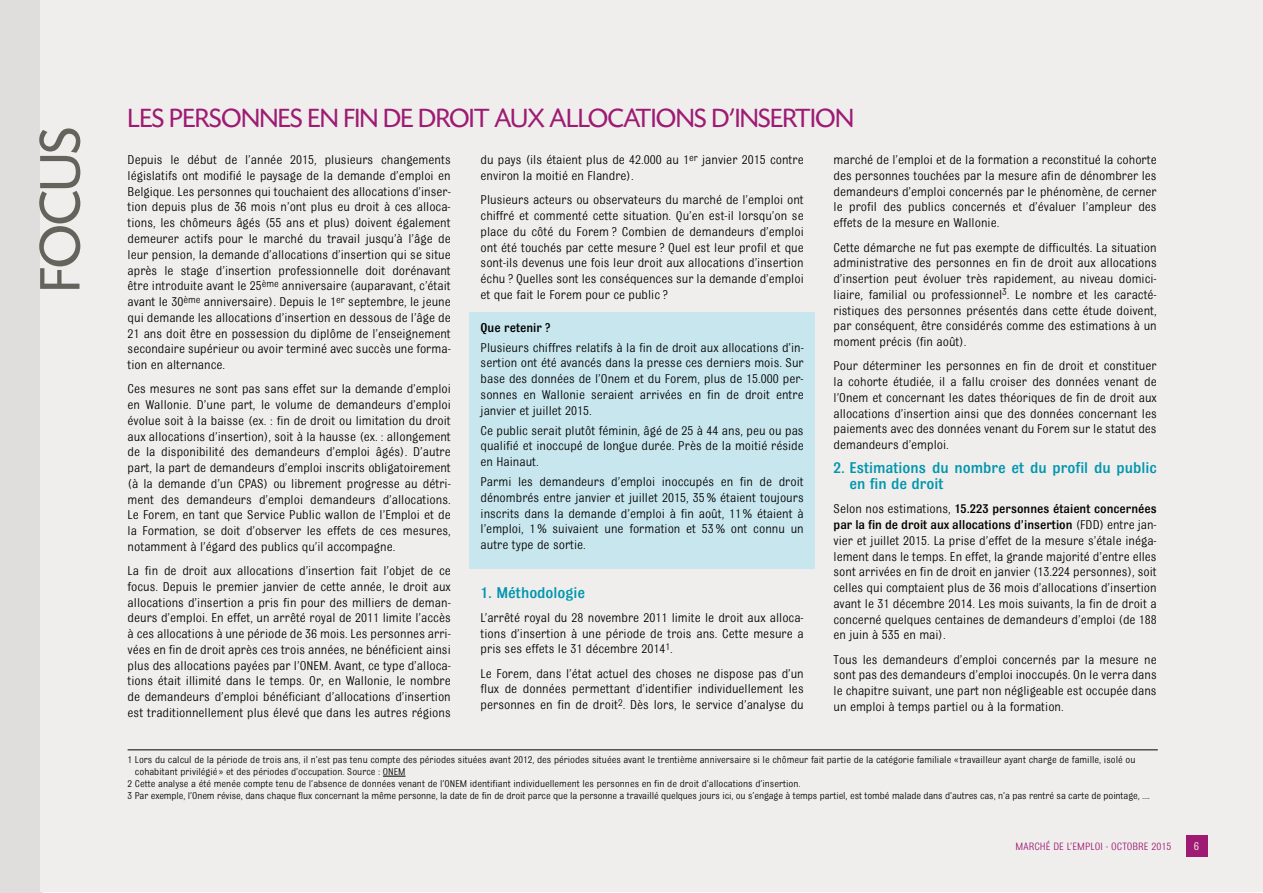
<style>
.page{position:relative;width:1263px;height:893px;background:#fff}
.page>*{position:absolute;margin:0;border:0;box-sizing:border-box;transform-origin:0 0}
.t1{font:60px "Sh Today";color:#65645c}
.t2{font:27.75px "Sh Today";color:#9f1b73}
.t3{font:500 16.5px/15.8px "Bulldog";color:#0096ae}
.t4{font:13.5px/15.8px "Bulldog";color:#000;text-align:justify}
.t5{font:500 13.5px "Bulldog";color:#000}
.t6{font:12px "Bulldog";color:#fff}
.t7{font:11.25px "Bulldog";color:#9f1b73}
.t8{font:10.5px "Bulldog";color:#000}
.s1{font-weight:500}
</style>
<div class="page">
<div style="left:0;top:0;width:42px;height:893px;background:#dfdedc"></div>
<div style="left:40px;top:0;width:1223px;height:892px;background:#efeeed"></div>
<div style="left:1187px;top:835px;width:21px;height:21px;background:#9f1b73"></div>
<div style="left:470px;top:312px;width:345px;height:256px;background:#c8e6ed"></div>
<hr style="left:128px;top:749px;width:1030px;height:1px;background:#000">
<svg style="left:383px;top:776px;width:22px;height:1px"></svg>
<h1 class="t1" style="left:29px;top:292px;width:166px;rotate:-90deg">FOCUS</h1>
<h2 class="t2" style="left:128px;top:104px;width:727px">LES PERSONNES EN FIN DE DROIT AUX ALLOCATIONS D’INSERTION</h2>
<p class="t4" style="left:128px;top:152px;width:325px">Depuis le début de l’année 2015, plusieurs changements législatifs ont modifié le paysage de la demande d’emploi en Belgique. Les personnes qui touchaient des allocations d’inser&shy;tion depuis plus de 36 mois n’ont plus eu droit à ces alloca&shy;tions, les chômeurs âgés (55 ans et plus) doivent également demeurer actifs pour le marché du travail jusqu’à l’âge de leur pension, la demande d’allocations d’insertion qui se situe après le stage d’insertion professionnelle doit dorénavant être introduite avant le 25<sup>ème</sup> anniversaire (auparavant, c’était avant le 30<sup>ème</sup> anniversaire). Depuis le 1<sup>er</sup> septembre, le jeune qui demande les allocations d’insertion en dessous de l’âge de 21 ans doit être en possession du diplôme de l’enseignement secondaire supérieur ou avoir terminé avec succès une forma&shy;tion en alternance.</p>
<p class="t4" style="left:128px;top:381px;width:325px">Ces mesures ne sont pas sans effet sur la demande d’emploi en Wallonie. D’une part, le volume de demandeurs d’emploi évolue soit à la baisse (ex. : fin de droit ou limitation du droit aux allocations d’insertion), soit à la hausse (ex. : allongement de la disponibilité des demandeurs d’emploi âgés). D’autre part, la part de demandeurs d’emploi inscrits obligatoirement (à la demande d’un CPAS) ou librement progresse au détri&shy;ment des demandeurs d’emploi demandeurs d’allocations.<br>Le Forem, en tant que Service Public wallon de l’Emploi et de la Formation, se doit d’observer les effets de ces mesures, notamment à l’égard des publics qu’il accompagne.</p>
<p class="t4" style="left:128px;top:563px;width:325px">La fin de droit aux allocations d’insertion fait l’objet de ce focus. Depuis le premier janvier de cette année, le droit aux allocations d’insertion a pris fin pour des milliers de deman&shy;deurs d’emploi. En effet, un arrêté royal de 2011 limite l’accès à ces allocations à une période de 36 mois. Les personnes arri&shy;vées en fin de droit après ces trois années, ne bénéficient ainsi plus des allocations payées par l’ONEM. Avant, ce type d’alloca&shy;tions était illimité dans le temps. Or, en Wallonie, le nombre de demandeurs d’emploi bénéficiant d’allocations d’insertion est traditionnellement plus élevé que dans les autres régions</p>
<p class="t4" style="left:833px;top:152px;width:325px">marché de l’emploi et de la formation a reconstitué la cohorte des personnes touchées par la mesure afin de dénombrer les demandeurs d’emploi concernés par le phénomène, de cerner le profil des publics concernés et d’évaluer l’ampleur des effets de la mesure en Wallonie.</p>
<p class="t4" style="left:833px;top:239px;width:325px">Cette démarche ne fut pas exempte de difficultés. La situation administrative des personnes en fin de droit aux allocations d’insertion peut évoluer très rapidement, au niveau domici&shy;liaire, familial ou professionnel<sup>3</sup>. Le nombre et les caracté&shy;ristiques des personnes présentés dans cette étude doivent, par conséquent, être considérés comme des estimations à un moment précis (fin août).</p>
<p class="t4" style="left:833px;top:358px;width:325px">Pour déterminer les personnes en fin de droit et constituer la cohorte étudiée, il a fallu croiser des données venant de l’Onem et concernant les dates théoriques de fin de droit aux allocations d’insertion ainsi que des données concernant les paiements avec des données venant du Forem sur le statut des demandeurs d’emploi.</p>
<p class="t3" style="left:849px;top:460px;width:309px;text-indent:-16px">2. Estimations du nombre et du profil du public en fin de droit</p>
<p class="t4" style="left:833px;top:501px;width:325px">Selon nos estimations, <span class="s1">15.223 personnes étaient concernées par la fin de droit aux allocations d’insertion</span> (FDD) entre jan&shy;vier et juillet 2015. La prise d’effet de la mesure s’étale inéga&shy;lement dans le temps. En effet, la grande majorité d’entre elles sont arrivées en fin de droit en janvier (13.224 personnes), soit celles qui comptaient plus de 36 mois d’allocations d’insertion avant le 31 décembre 2014. Les mois suivants, la fin de droit a concerné quelques centaines de demandeurs d’emploi (de 188 en juin à 535 en mai).</p>
<p class="t4" style="left:833px;top:651px;width:325px">Tous les demandeurs d’emploi concernés par la mesure ne sont pas des demandeurs d’emploi inoccupés. On le verra dans le chapitre suivant, une part non négligeable est occupée dans un emploi à temps partiel ou à la formation.</p>
<p class="t4" style="left:481px;top:152px;width:325px">du pays (ils étaient plus de 42.000 au 1<sup>er</sup> janvier 2015 contre environ la moitié en Flandre).</p>
<p class="t4" style="left:481px;top:192px;width:325px">Plusieurs acteurs ou observateurs du marché de l’emploi ont chiffré et commenté cette situation. Qu’en est-il lorsqu’on se place du côté du Forem ? Combien de demandeurs d’emploi ont été touchés par cette mesure ? Quel est leur profil et que sont-ils devenus une fois leur droit aux allocations d’insertion échu ? Quelles sont les conséquences sur la demande d’emploi et que fait le Forem pour ce public ?</p>
<p class="t5" style="left:481px;top:320px;width:71px">Que retenir ?</p>
<p class="t4" style="left:481px;top:339px;width:325px">Plusieurs chiffres relatifs à la fin de droit aux allocations d’in&shy;sertion ont été avancés dans la presse ces derniers mois. Sur base des données de l’Onem et du Forem, plus de 15.000 per&shy;sonnes en Wallonie seraient arrivées en fin de droit entre janvier et juillet 2015.</p>
<p class="t4" style="left:481px;top:422px;width:325px">Ce public serait plutôt féminin, âgé de 25 à 44 ans, peu ou pas qualifié et inoccupé de longue durée. Près de la moitié réside en Hainaut.</p>
<p class="t4" style="left:481px;top:474px;width:325px">Parmi les demandeurs d’emploi inoccupés en fin de droit dénombrés entre janvier et juillet 2015, 35% étaient toujours inscrits dans la demande d’emploi à fin août, 11% étaient à l’emploi, 1% suivaient une formation et 53% ont connu un autre type de sortie.</p>
<p class="t3" style="left:481px;top:584px;width:106px">1. Méthodologie</p>
<p class="t4" style="left:481px;top:609px;width:325px">L’arrêté royal du 28 novembre 2011 limite le droit aux alloca&shy;tions d’insertion à une période de trois ans. Cette mesure a pris ses effets le 31 décembre 2014<sup>1</sup>.</p>
<p class="t4" style="left:481px;top:665px;width:325px">Le Forem, dans l’état actuel des choses ne dispose pas d’un flux de données permettant d’identifier individuellement les personnes en fin de droit<sup>2</sup>. Dès lors, le service d’analyse du</p>
<p class="t8" style="left:128px;top:754px;width:1009px">1 Lors du calcul de la période de trois ans, il n’est pas tenu compte des périodes situées avant 2012, des périodes situées avant le trentième anniversaire si le chômeur fait partie de la catégorie familiale « travailleur ayant charge de famille, isolé ou</p>
<p class="t8" style="left:135px;top:766px;width:272px">cohabitant privilégié » et des périodes d’occupation. Source : ONEM</p>
<p class="t8" style="left:128px;top:778px;width:674px">2 Cette analyse a été menée compte tenu de l’absence de données venant de l’ONEM identifiant individuellement les personnes en fin de droit d’allocations d’insertion.</p>
<p class="t8" style="left:128px;top:790px;width:1024px">3 Par exemple, l’Onem révise, dans chaque flux concernant la même personne, la date de fin de droit parce que la personne a travaillé quelques jours ici, ou s’engage à temps partiel, est tombé malade dans d’autres cas, n’a pas rentré sa carte de pointage, ....</p>
<p class="t7" style="left:1016px;top:840px;width:158px">MARCHÉ DE L’EMPLOI - OCTOBRE 2015</p>
<p class="t6" style="left:1194px;top:840px;width:7px">6</p>
</div>
